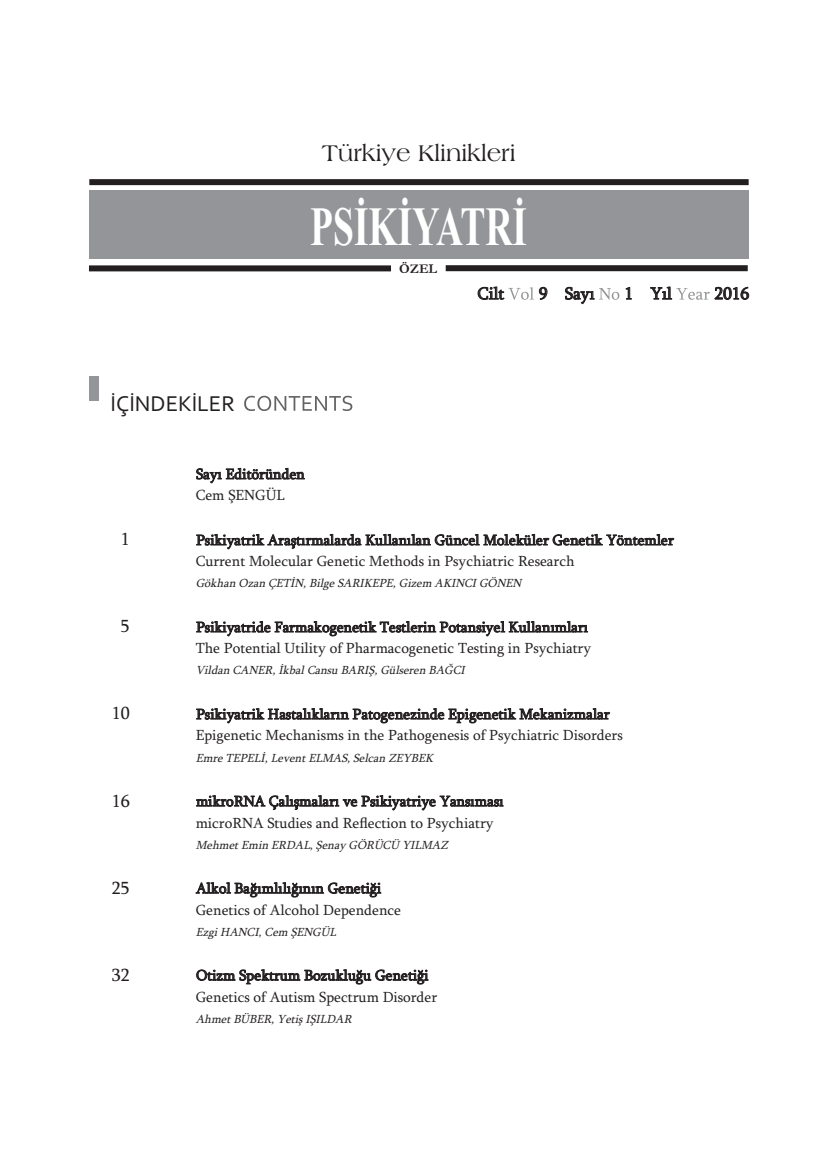
<style>
.page{position:relative;width:838px;height:1170px;background:#fff}
.page>*{position:absolute;margin:0;border:0;box-sizing:border-box;transform-origin:0 0}
.t1{font:700 55.35px "Times New Roman";color:#fff;scale:.68 1}
.t2{font:24px "Americana BT Roman";color:#231f20}
.t3{font:22.5px "Corbel";color:#231f20}
.t4{font:18px "Sylfaen";color:#231f20}
.t5{font:17.25px "Sylfaen";color:#231f20}
.t6{font:15px/21.3px "Sylfaen";color:#231f20}
.t7{font:700 13.5px "Garamond";color:#231f20}
.t8{font:italic 12px "Sylfaen";color:#231f20}
</style>
<div class="page">
<svg style="left:244px;top:396px;width:108px;height:15px"></svg>
<div style="left:89px;top:376px;width:10px;height:25px;background:#939598"></div>
<div style="left:89px;top:191px;width:659px;height:68px;background:#939598"></div>
<div style="left:89px;top:179px;width:659px;height:6px;background:#231f20"></div>
<div style="left:89px;top:265px;width:302px;height:6px;background:#231f20"></div>
<div style="left:446px;top:265px;width:301px;height:6px;background:#231f20"></div>
<svg style="left:508px;top:287px;width:26px;height:13px"></svg>
<svg style="left:599px;top:288px;width:20px;height:12px"></svg>
<svg style="left:676px;top:288px;width:34px;height:12px"></svg>
<h3 class="t3" style="left:111px;top:390px;width:126px">İÇİNDEKİLER</h3>
<h2 class="t2" style="left:322px;top:138px;width:195px">Türkiye Klinikleri</h2>
<h1 class="t1" style="left:310px;top:193px;width:320px">PSİKİYATRİ</h1>
<p class="t7" style="left:399px;top:260px;width:39px">ÖZEL</p>
<p class="t5" style="left:477px;top:283px;width:28px">Cilt</p>
<p class="t5" style="left:539px;top:283px;width:57px">9 Sayı</p>
<p class="t5" style="left:624px;top:283px;width:49px">1 Yıl</p>
<p class="t5" style="left:714px;top:283px;width:36px">2016</p>
<p class="t6" style="left:196px;top:463px;width:110px">Sayı Editöründen<br>Cem ŞENGÜL</p>
<p class="t4" style="left:121px;top:528px;width:10px">1</p>
<p class="t6" style="left:196px;top:529px;width:479px">Psikiyatrik Araştırmalarda Kullanılan Güncel Moleküler Genetik Yöntemler<br>Current Molecular Genetic Methods in Psychiatric Research</p>
<p class="t8" style="left:196px;top:576px;width:330px">Gökhan Ozan ÇETİN, Bilge SARIKEPE, Gizem AKINCI GÖNEN</p>
<p class="t4" style="left:121px;top:615px;width:10px">5</p>
<p class="t6" style="left:196px;top:616px;width:397px">Psikiyatride Farmakogenetik Testlerin Potansiyel Kullanımları<br>The Potential Utility of Pharmacogenetic Testing in Psychiatry</p>
<p class="t8" style="left:196px;top:663px;width:274px">Vildan CANER, İkbal Cansu BARIŞ, Gülseren BAĞCI</p>
<p class="t4" style="left:112px;top:702px;width:19px">10</p>
<p class="t6" style="left:196px;top:703px;width:428px">Psikiyatrik Hastalıkların Patogenezinde Epigenetik Mekanizmalar<br>Epigenetic Mechanisms in the Pathogenesis of Psychiatric Disorders</p>
<p class="t8" style="left:196px;top:750px;width:242px">Emre TEPELİ, Levent ELMAS, Selcan ZEYBEK</p>
<p class="t4" style="left:112px;top:789px;width:19px">16</p>
<p class="t6" style="left:196px;top:790px;width:309px">mikroRNA Çalışmaları ve Psikiyatriye Yansıması microRNA Studies and Reflection to Psychiatry</p>
<p class="t8" style="left:196px;top:837px;width:257px">Mehmet Emin ERDAL, Şenay GÖRÜCÜ YILMAZ</p>
<p class="t4" style="left:112px;top:876px;width:19px">25</p>
<p class="t6" style="left:196px;top:877px;width:207px">Alkol Bağımlılığının Genetiği<br>Genetics of Alcohol Dependence</p>
<p class="t8" style="left:196px;top:924px;width:145px">Ezgi HANCI, Cem ŞENGÜL</p>
<p class="t4" style="left:112px;top:963px;width:19px">32</p>
<p class="t6" style="left:196px;top:964px;width:243px">Otizm Spektrum Bozukluğu Genetiği<br>Genetics of Autism Spectrum Disorder</p>
<p class="t8" style="left:196px;top:1011px;width:161px">Ahmet BÜBER, Yetiş IŞILDAR</p>
</div>
